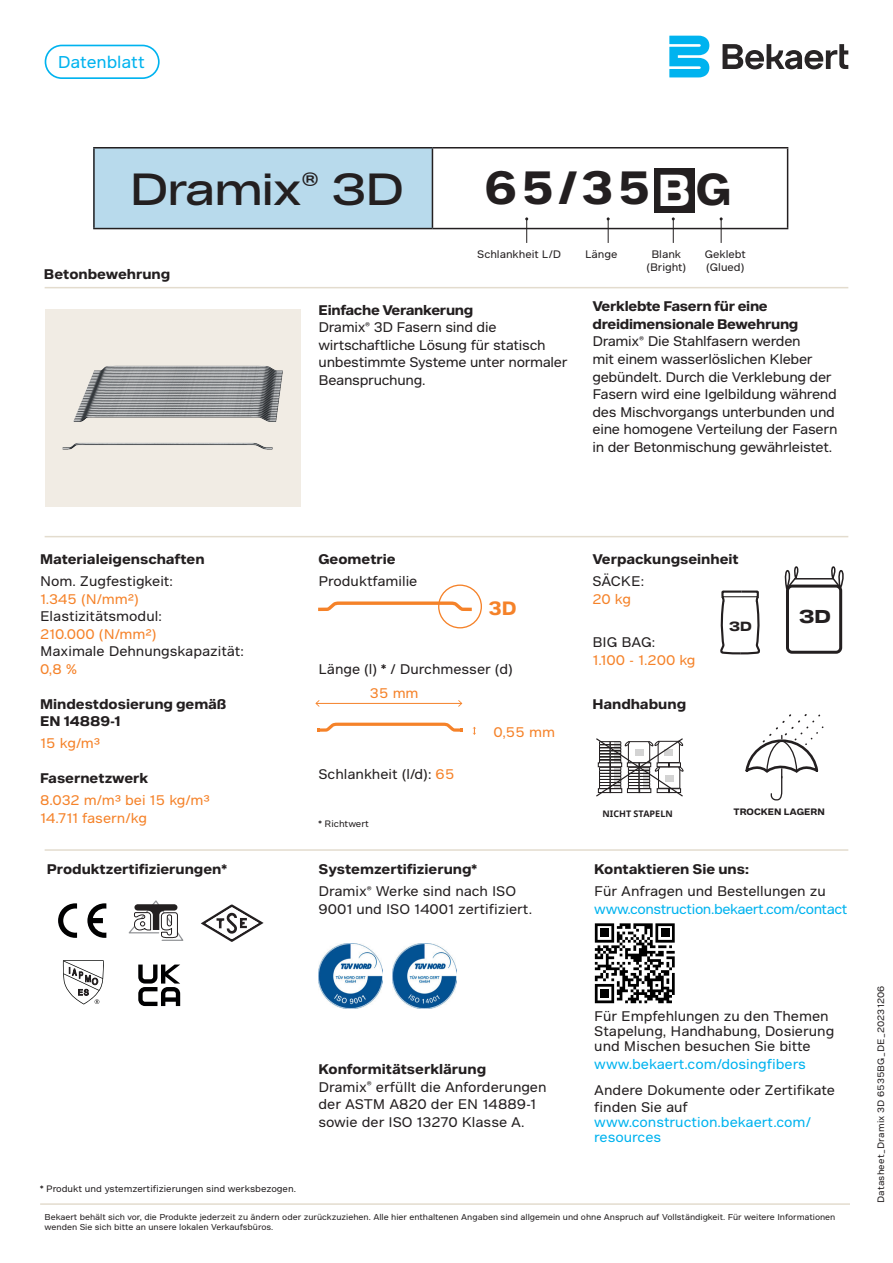
<style>
.page{position:relative;width:893px;height:1263px;background:#fff}
.page>*{position:absolute;margin:0;border:0;box-sizing:border-box;transform-origin:0 0}
.t1{font:700 45px "Bekaert Text";color:#231f20}
.MA_Productname{font:43.5px "Bekaert Headline";color:#231f20}
.t2{font:700 18.6px "Bekaert Text";color:#f58229}
.t3{font:700 18px "Bekaert Headline";color:#231f20}
.MA_Benefit{font:16.5px "Bekaert Text";letter-spacing:-.005em;color:#00b3ef}
.MA_Body{font:13.5px/17.5px "Bekaert Text";letter-spacing:-.01em;color:#231f20}
.MA_Body-2{font:700 13.5px/17.5px "Bekaert Text";color:#231f20}
.MA_Body-3{font:13.5px/17.5px "Bekaert Text";color:#f58229}
.MA_Body-4{font:13.5px/15px "Bekaert Text";color:#00b3ef}
.MA_Body-5{font:13.5px "Bekaert Text";letter-spacing:-.03em;color:#00b3ef}
.t4{font:700 12.9px "Bekaert Headline";color:#231f20}
.MA_Body-6{font:10.5px "Bekaert Text";color:#231f20}
.MA_Legal_text{font:9px "Bekaert Text";color:#231f20}
.MA_Legal_text-2{font:9px "Bekaert Text";letter-spacing:.02em;color:#231f20}
.t5{font:700 9px "Bekaert Text";color:#231f20}
.t6{font:700 9px "Noto Sans";color:#231f20}
.MA_Legal_text-3{font:8.25px/10.5px "Bekaert Text";color:#231f20}
.s1{font-size:43.2px;color:#fff}
.s2{font-size:43.2px}
.s3{font-weight:700}
.s4{color:#f58229}
.s5{color:#231f20}
</style>
<div class="page">
<div style="left:93px;top:147px;width:339px;height:82px;background:#b8daec"></div>
<hr style="left:93px;top:147px;width:339px;height:1px;background:#231f20">
<hr style="left:93px;top:148px;width:2px;height:80px;background:#231f20">
<hr style="left:432px;top:147px;width:356px;height:1px;background:#231f20">
<hr style="left:432px;top:148px;width:1px;height:80px;background:#231f20">
<hr style="left:787px;top:148px;width:1px;height:80px;background:#231f20">
<hr style="left:93px;top:228px;width:339px;height:1px;background:#231f20">
<hr style="left:432px;top:228px;width:356px;height:1px;background:#231f20">
<svg style="left:525px;top:217px;width:3px;height:26px"></svg>
<svg style="left:607px;top:217px;width:3px;height:26px"></svg>
<svg style="left:672px;top:217px;width:3px;height:26px"></svg>
<svg style="left:720px;top:217px;width:3px;height:26px"></svg>
<hr style="left:45px;top:287px;width:803px;height:1px;background:#e3dcce">
<hr style="left:45px;top:536px;width:803px;height:1px;background:#e3dcce">
<hr style="left:45px;top:849px;width:803px;height:2px;background:#e3dcce">
<hr style="left:40px;top:1203px;width:810px;height:2px;background:#e3dcce">
<hr style="left:316px;top:703px;width:145px;height:1px;background:#f58229">
<svg style="left:315px;top:700px;width:5px;height:7px"></svg>
<svg style="left:458px;top:700px;width:4px;height:7px"></svg>
<svg style="left:473px;top:727px;width:3px;height:8px"></svg>
<svg style="left:317px;top:723px;width:146px;height:9px"></svg>
<img style="left:392px;top:944px;width:64px;height:64px">
<img style="left:319px;top:944px;width:64px;height:64px">
<img style="left:45px;top:309px;width:256px;height:197px">
<div style="left:655px;top:168px;width:40px;height:44px;background:#231f20"></div>
<svg style="left:720px;top:590px;width:40px;height:65px"></svg>
<hr style="left:723px;top:596px;width:34px;height:1px;background:#231f20">
<div style="left:45px;top:45px;width:115px;height:34px;border:2px solid #00b3ef;border-radius:16px"></div>
<div style="left:786px;top:585px;width:56px;height:69px;border:3px solid #231f20;border-radius:5px"></div>
<hr style="left:795px;top:578px;width:38px;height:1px;background:#231f20">
<svg style="left:784px;top:566px;width:18px;height:24px"></svg>
<svg style="left:829px;top:566px;width:15px;height:24px"></svg>
<svg style="left:58px;top:903px;width:19px;height:35px"></svg>
<svg style="left:87px;top:903px;width:19px;height:35px"></svg>
<svg style="left:128px;top:900px;width:56px;height:41px"></svg>
<svg style="left:201px;top:904px;width:63px;height:38px"></svg>
<svg style="left:63px;top:960px;width:41px;height:44px"></svg>
<svg style="left:138px;top:964px;width:42px;height:42px"></svg>
<svg style="left:318px;top:601px;width:154px;height:10px"></svg>
<div style="left:438px;top:584px;width:44px;height:44px;border:1px solid #f58229;border-radius:50%"></div>
<svg style="left:745px;top:714px;width:78px;height:86px"></svg>
<svg style="left:596px;top:738px;width:88px;height:59px"></svg>
<svg style="left:595px;top:923px;width:80px;height:80px"></svg>
<div style="left:600px;top:989px;width:9px;height:9px;background:#000"></div>
<svg style="left:723px;top:44px;width:125px;height:25px"></svg>
<svg style="left:669px;top:36px;width:40px;height:41px;background:#32c2f2"></svg>
<p class="MA_Benefit" style="left:58px;top:52px;width:88px">Datenblatt</p>
<p class="MA_Productname" style="left:130px;top:163px;width:276px">Dramix<sup>®</sup> 3D</p>
<p class="MA_Body-2" style="left:44px;top:266px;width:128px">Betonbewehrung</p>
<p class="t1" style="left:485px;top:159px;width:248px">65/35<span class="s1">B</span><span class="s2">G</span></p>
<p class="MA_Body-6" style="left:477px;top:248px;width:85px">Schlankheit L/D</p>
<p class="MA_Body-6" style="left:585px;top:248px;width:34px">Länge</p>
<p class="MA_Body-6" style="left:651px;top:248px;width:31px">Blank</p>
<p class="MA_Body-6" style="left:646px;top:260px;width:41px">(Bright)</p>
<p class="MA_Body-6" style="left:705px;top:248px;width:42px">Geklebt</p>
<p class="MA_Body-6" style="left:706px;top:260px;width:40px">(Glued)</p>
<p class="MA_Body" style="left:319px;top:301px;width:251px"><span class="s3">Einfache Verankerung<br></span>Dramix<sup>®</sup> 3D Fasern sind die wirtschaftliche Lösung für statisch unbestimmte Systeme unter normaler<br>Beanspruchung.</p>
<p class="MA_Body" style="left:592px;top:298px;width:246px"><span class="s3">Verklebte Fasern für eine dreidimensionale Bewehrung </span>Dramix<sup>®</sup> Die Stahlfasern werden<br>mit einem wasserlöslichen Kleber gebündelt. Durch die Verklebung der Fasern wird eine Igelbildung während des Mischvorgangs unterbunden und eine homogene Verteilung der Fasern in der Betonmischung gewährleistet.</p>
<p class="MA_Body-2" style="left:40px;top:551px;width:166px">Materialeigenschaften</p>
<p class="MA_Body" style="left:40px;top:572px;width:134px">Nom. Zugfestigkeit:<br><span class="s4">1.345 (N/mm²)</span></p>
<p class="MA_Body" style="left:40px;top:607px;width:123px">Elastizitätsmodul:<br><span class="s4">210.000 (N/mm²)</span></p>
<p class="MA_Body" style="left:40px;top:642px;width:205px">Maximale Dehnungskapazität:<br><span class="s4">0,8 %</span></p>
<p class="MA_Body-2" style="left:40px;top:695px;width:188px">Mindestdosierung gemäß<br>EN 14889-1</p>
<p class="MA_Body-3" style="left:40px;top:734px;width:62px">15 kg/m³</p>
<p class="MA_Body-2" style="left:40px;top:770px;width:110px">Fasernetzwerk</p>
<p class="MA_Body-3" style="left:40px;top:791px;width:171px">8.032 m/m³ bei 15 kg/m³</p>
<p class="MA_Body-3" style="left:40px;top:809px;width:108px">14.711 fasern/kg</p>
<p class="MA_Body-2" style="left:47px;top:861px;width:181px">Produktzertifizierungen*</p>
<p class="MA_Body-2" style="left:319px;top:551px;width:79px">Geometrie</p>
<p class="MA_Body" style="left:319px;top:572px;width:100px">Produktfamilie</p>
<p class="t2" style="left:488px;top:596px;width:30px">3D</p>
<p class="MA_Body" style="left:319px;top:660px;width:196px">Länge (l) * / Durchmesser (d)</p>
<p class="MA_Body-3" style="left:370px;top:685px;width:50px">35 mm</p>
<p class="MA_Body" style="left:319px;top:765px;width:137px">Schlankheit (l/d): <span class="s4">65</span></p>
<p class="MA_Legal_text" style="left:319px;top:818px;width:52px">* Richtwert</p>
<p class="MA_Body-3" style="left:494px;top:724px;width:63px">0,55 mm</p>
<p class="MA_Body-2" style="left:319px;top:861px;width:160px">Systemzertifizierung*</p>
<p class="MA_Body" style="left:319px;top:882px;width:215px">Dramix<sup>®</sup> Werke sind nach ISO<br>9001 und ISO 14001 zertifiziert.</p>
<p class="MA_Body-2" style="left:592px;top:551px;width:148px">Verpackungseinheit</p>
<p class="MA_Body" style="left:592px;top:572px;width:53px">SÄCKE:<br><span class="s4">20 kg</span></p>
<p class="MA_Body-3" style="left:592px;top:633px;width:104px"><span class="s5">BIG BAG:<br></span>1.100 - 1.200 kg</p>
<p class="MA_Body-2" style="left:592px;top:695px;width:95px">Handhabung</p>
<p class="t4" style="left:729px;top:618px;width:24px">3D</p>
<p class="t3" style="left:799px;top:604px;width:33px">3D</p>
<p class="t6" style="left:603px;top:807px;width:72px">NICHT STAPELN</p>
<p class="t5" style="left:733px;top:805px;width:93px">TROCKEN LAGERN</p>
<p class="MA_Body-2" style="left:594px;top:861px;width:156px">Kontaktieren Sie uns:</p>
<p class="MA_Body" style="left:594px;top:882px;width:233px">Für Anfragen und Bestellungen zu</p>
<p class="MA_Body-5" style="left:594px;top:900px;width:255px">www.construction.bekaert.com/contact</p>
<p class="MA_Legal_text" style="left:40px;top:1183px;width:257px">* Produkt und ystemzertifizierungen sind werksbezogen.</p>
<p class="MA_Body-2" style="left:319px;top:1061px;width:169px">Konformitätserklärung</p>
<p class="MA_Body" style="left:319px;top:1078px;width:230px">Dramix<sup>®</sup> erfüllt die Anforderungen der ASTM A820 der EN 14889-1 sowie der ISO 13270 Klasse A.</p>
<p class="MA_Body" style="left:594px;top:1009px;width:242px;line-height:15px">Für Empfehlungen zu den Themen<br>Stapelung, Handhabung, Dosierung und Mischen besuchen Sie bitte</p>
<p class="MA_Body-4" style="left:594px;top:1056px;width:213px">www.bekaert.com/dosingfibers</p>
<p class="MA_Body" style="left:594px;top:1081px;width:242px">Andere Dokumente oder Zertifikate finden Sie auf</p>
<p class="MA_Body-4" style="left:594px;top:1115px;width:218px">www.construction.bekaert.com/ resources</p>
<p class="MA_Legal_text-3" style="left:45px;top:1211px;width:792px">Bekaert behält sich vor, die Produkte jederzeit zu ändern oder zurückzuziehen. Alle hier enthaltenen Angaben sind allgemein und ohne Anspruch auf Vollständigkeit. Für weitere Informationen wenden Sie sich bitte an unsere lokalen Verkaufsbüros.</p>
<p class="MA_Legal_text-2" style="left:875px;top:1203px;width:219px;rotate:-90deg">Datasheet_Dramix 3D 6535BG_DE_20231206</p>
</div>
